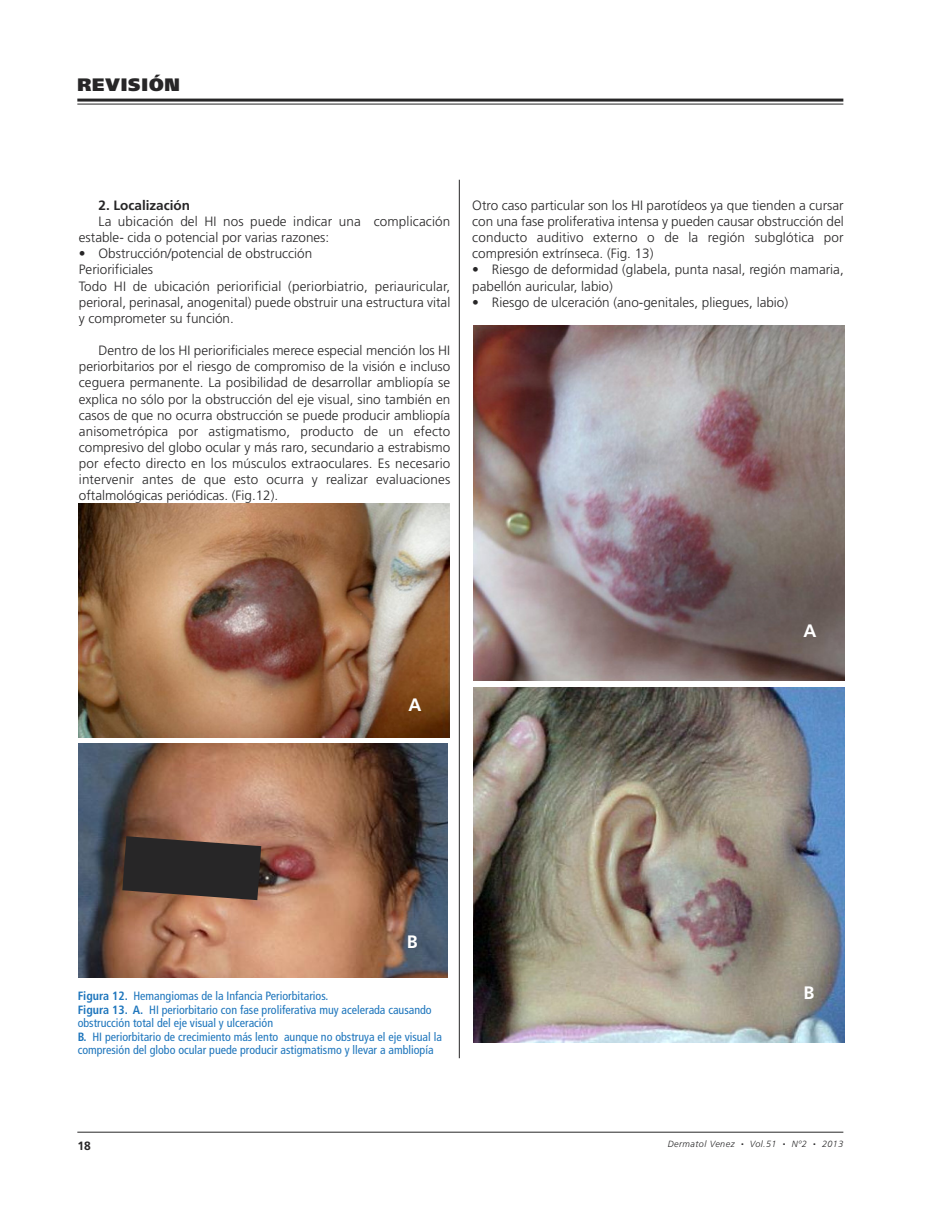
<style>
.page{position:relative;width:942px;height:1218px;background:#fff}
.page>*{position:absolute;margin:0;border:0;box-sizing:border-box;transform-origin:0 0}
.t1{font:900 18px "Frutiger";letter-spacing:.05em;color:#272627}
.t2{font:700 18px "Frutiger";color:#fff}
.t3{font:300 13.5px/16px "Frutiger";color:#272627}
.t4{font:700 13.5px "Frutiger";color:#272627}
.t5{font:condensed 12px/13.5px "Frutiger";color:#1d75bc}
.t6{font:700 12px "Frutiger";color:#272627}
.t7{font:italic 300 9px "Frutiger";letter-spacing:.05em;color:#272627}
.s1{font-weight:700}
.s2{font-size:5.25px}
</style>
<div class="page">
<hr style="left:77px;top:1131px;width:766px;height:1px;background:#272627">
<hr style="left:77px;top:99px;width:766px;height:3px;background:#272627">
<hr style="left:77px;top:104px;width:766px;height:1px;background:#272627">
<hr style="left:459px;top:180px;width:1px;height:878px;background:#272627">
<img style="left:78px;top:504px;width:371px;height:233px">
<img style="left:78px;top:743px;width:369px;height:234px">
<svg style="left:122px;top:836px;width:139px;height:64px;background:#3c332f"></svg>
<img style="left:473px;top:325px;width:370px;height:355px">
<img style="left:473px;top:687px;width:370px;height:355px">
<h1 class="t1" style="left:77px;top:77px;width:104px">REVISIÓN</h1>
<p class="t4" style="left:98px;top:200px;width:93px">2. Localización</p>
<p class="t3" style="left:79px;top:214px;width:373px;text-indent:20px">La ubicación del HI nos puede indicar una complicación estable- cida o potencial por varias razones:</p>
<p class="t3" style="left:79px;top:247px;width:373px">• Obstrucción/potencial de obstrucción<br>Periorificiales<br>Todo HI de ubicación periorificial (periorbiatrio, periauricular, perioral, perinasal, anogenital) puede obstruir una estructura vital y comprometer su función.</p>
<p class="t3" style="left:79px;top:343px;width:373px;text-align:justify;text-indent:20px">Dentro de los HI periorificiales merece especial mención los HI periorbitarios por el riesgo de compromiso de la visión e incluso ceguera permanente. La posibilidad de desarrollar ambliopía se explica no sólo por la obstrucción del eje visual, sino también en casos de que no ocurra obstrucción se puede producir ambliopía anisometrópica por astigmatismo, producto de un efecto compresivo del globo ocular y más raro, secundario a estrabismo por efecto directo en los músculos extraoculares. Es necesario intervenir antes de que esto ocurra y realizar evaluaciones oftalmológicas periódicas. (Fig.12).</p>
<p class="t3" style="left:472px;top:198px;width:373px;text-align:justify">Otro caso particular son los HI parotídeos ya que tienden a cursar con una fase proliferativa intensa y pueden causar obstrucción del conducto auditivo externo o de la región subglótica por compresión extrínseca. (Fig. 13)</p>
<p class="t3" style="left:472px;top:263px;width:373px">• Riesgo de deformidad (glabela, punta nasal, región mamaria, pabellón auricular, labio)</p>
<p class="t3" style="left:472px;top:295px;width:317px">• Riesgo de ulceración (ano-genitales, pliegues, labio)</p>
<h1 class="t2" style="left:408px;top:697px;width:14px">A</h1>
<h1 class="t2" style="left:803px;top:623px;width:14px">A</h1>
<h1 class="t2" style="left:407px;top:934px;width:12px">B</h1>
<p class="t5" style="left:78px;top:990px;width:365px"><span class="s1">Figura 12.</span> Hemangiomas de la Infancia Periorbitarios.<br><span class="s1">Figura 13. A.</span> HI periorbitario con fase proliferativa muy acelerada causando obstrucción total del eje visual y ulceración<br><span class="s1">B.</span> HI periorbitario de crecimiento más lento aunque no obstruya el eje visual la compresión del globo ocular puede producir astigmatismo y llevar a ambliopía</p>
<h1 class="t2" style="left:803px;top:985px;width:12px">B</h1>
<p class="t6" style="left:77px;top:1140px;width:15px">18</p>
<p class="t7" style="left:667px;top:1140px;width:177px">Dermatol Venez <span class="s2">•</span> Vol.51 <span class="s2">•</span> Nº2 <span class="s2">•</span> 2013</p>
</div>
